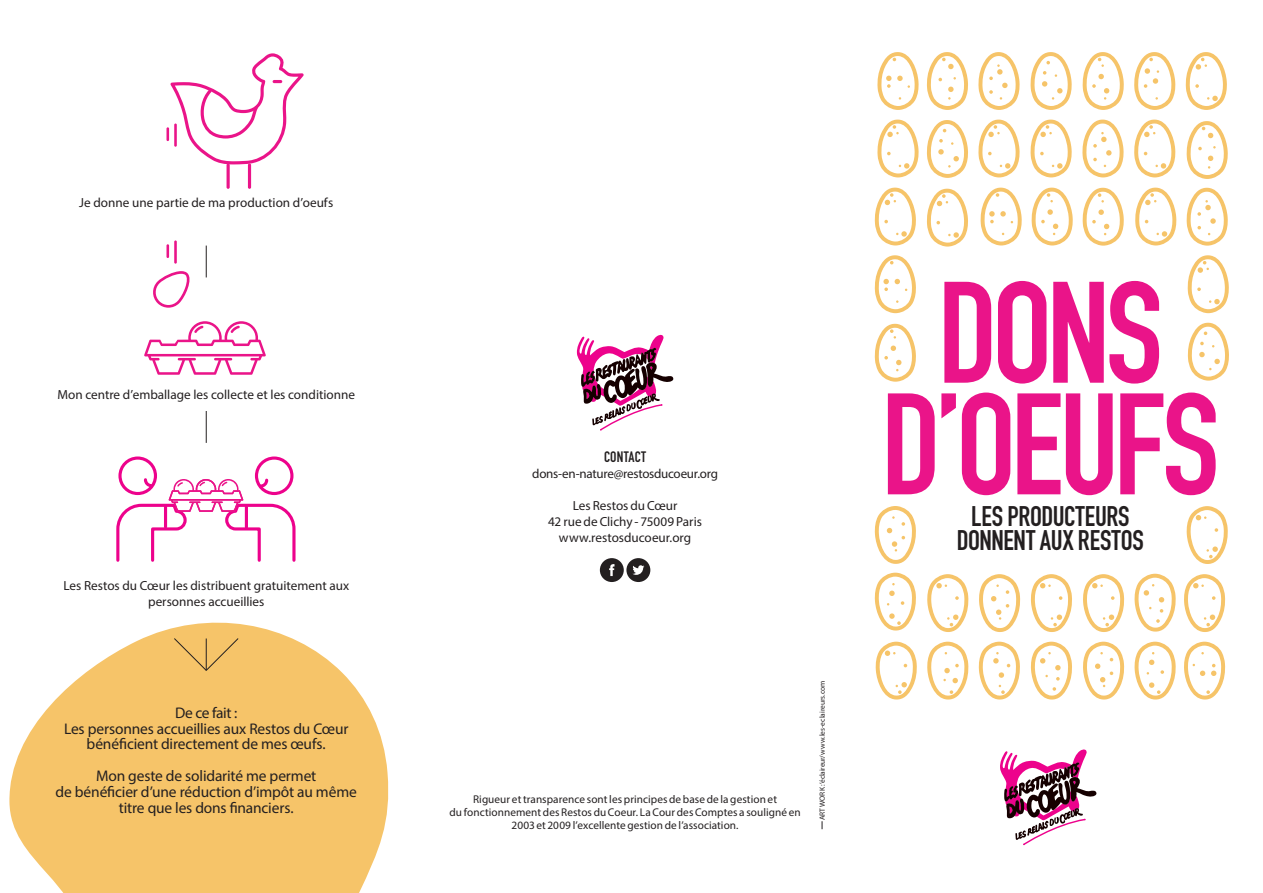
<style>
.page{position:relative;width:1263px;height:893px;background:#fff}
.page>*{position:absolute;margin:0;border:0;box-sizing:border-box;transform-origin:0 0}
.t1{font:141.75px/111.6px "DIN Engschrift";letter-spacing:-.04em;color:#ea1489;text-align:center}
.t2{font:27.9px/23.9px "DIN Engschrift";letter-spacing:-.01em;color:#231f20;text-align:center}
.t3{font:15.45px/15.9px "Myriad Pro";letter-spacing:-.01em;color:#231f20;text-align:center}
._04___LABEUR__Fer_Dr{font:14.85px "DIN Engschrift";letter-spacing:.01em;color:#231f20}
._04___LABEUR__Fer_Dr-2{font:13.2px/15.9px "Myriad Pro";color:#231f20;text-align:center}
._04___LABEUR__Fer_Dr-3{font:13.05px "Myriad Pro";letter-spacing:-.02em;color:#231f20}
._04___LABEUR__Fer_Dr-4{font:11.25px/13.4px "Myriad Pro";letter-spacing:.005em;color:#231f20;text-align:center}
.LABEUR__Fer_Gauche{font:7.5px "Myriad Pro";letter-spacing:-.005em;color:#231f20}
</style>
<div class="page">
<svg style="left:9px;top:622px;width:380px;height:271px;fill:#f6c469"></svg>
<hr style="left:206px;top:246px;width:1px;height:31px;background:#231f20">
<hr style="left:206px;top:411px;width:1px;height:32px;background:#231f20">
<svg style="left:174px;top:638px;width:65px;height:33px;background:#eaba64"></svg>
<svg style="left:577px;top:335px;width:96px;height:96px"></svg>
<svg style="left:1000px;top:749px;width:96px;height:96px"></svg>
<div style="left:600px;top:558px;width:24px;height:24px;background:#231f20;border-radius:50%"></div>
<svg style="left:609px;top:564px;width:5px;height:12px"></svg>
<div style="left:626px;top:558px;width:24px;height:24px;background:#231f20;border-radius:50%"></div>
<svg style="left:632px;top:565px;width:12px;height:10px"></svg>
<svg style="left:153px;top:271px;width:37px;height:37px"></svg>
<hr style="left:174px;top:240px;width:3px;height:24px;background:#ea1489">
<hr style="left:166px;top:244px;width:3px;height:14px;background:#ea1489">
<svg style="left:144px;top:321px;width:122px;height:54px"></svg>
<hr style="left:227px;top:163px;width:3px;height:26px;background:#ea1489;border-radius:2px">
<hr style="left:248px;top:163px;width:3px;height:26px;background:#ea1489;border-radius:2px">
<svg style="left:170px;top:53px;width:134px;height:111px"></svg>
<hr style="left:174px;top:124px;width:3px;height:23px;background:#ea1489">
<hr style="left:166px;top:127px;width:3px;height:14px;background:#ea1489">
<svg style="left:877px;top:52px;width:42px;height:58px"></svg>
<svg style="left:1184px;top:642px;width:41px;height:57px"></svg>
<svg style="left:980px;top:188px;width:42px;height:57px"></svg>
<svg style="left:874px;top:255px;width:42px;height:58px"></svg>
<svg style="left:1082px;top:52px;width:42px;height:58px"></svg>
<svg style="left:978px;top:642px;width:42px;height:57px"></svg>
<svg style="left:1031px;top:188px;width:42px;height:57px"></svg>
<svg style="left:1082px;top:188px;width:42px;height:58px"></svg>
<svg style="left:874px;top:324px;width:42px;height:58px"></svg>
<svg style="left:927px;top:52px;width:41px;height:58px"></svg>
<svg style="left:1134px;top:642px;width:42px;height:57px"></svg>
<svg style="left:1186px;top:121px;width:42px;height:58px"></svg>
<svg style="left:874px;top:573px;width:42px;height:57px"></svg>
<svg style="left:978px;top:120px;width:42px;height:57px"></svg>
<svg style="left:1083px;top:574px;width:41px;height:58px"></svg>
<svg style="left:1187px;top:255px;width:42px;height:58px"></svg>
<svg style="left:978px;top:52px;width:42px;height:58px"></svg>
<svg style="left:1083px;top:642px;width:41px;height:57px"></svg>
<svg style="left:1186px;top:188px;width:42px;height:58px"></svg>
<svg style="left:874px;top:506px;width:42px;height:58px"></svg>
<svg style="left:1082px;top:120px;width:42px;height:57px"></svg>
<svg style="left:979px;top:574px;width:41px;height:58px"></svg>
<svg style="left:1030px;top:120px;width:42px;height:57px"></svg>
<svg style="left:1030px;top:574px;width:42px;height:58px"></svg>
<svg style="left:1030px;top:52px;width:42px;height:58px"></svg>
<svg style="left:1030px;top:642px;width:42px;height:57px"></svg>
<svg style="left:1187px;top:323px;width:42px;height:58px"></svg>
<svg style="left:927px;top:120px;width:41px;height:58px"></svg>
<svg style="left:1134px;top:574px;width:42px;height:58px"></svg>
<svg style="left:1134px;top:120px;width:42px;height:57px"></svg>
<svg style="left:927px;top:574px;width:42px;height:58px"></svg>
<svg style="left:1134px;top:52px;width:42px;height:58px"></svg>
<svg style="left:927px;top:642px;width:42px;height:57px"></svg>
<svg style="left:1185px;top:52px;width:42px;height:58px"></svg>
<svg style="left:875px;top:642px;width:42px;height:57px"></svg>
<svg style="left:927px;top:189px;width:41px;height:58px"></svg>
<svg style="left:1135px;top:188px;width:42px;height:57px"></svg>
<svg style="left:877px;top:120px;width:42px;height:57px"></svg>
<svg style="left:1184px;top:574px;width:41px;height:58px"></svg>
<svg style="left:874px;top:188px;width:42px;height:57px"></svg>
<svg style="left:1186px;top:506px;width:42px;height:58px"></svg>
<div style="left:118px;top:456px;width:39px;height:39px;border:3px solid #ed028c;border-radius:50%"></div>
<div style="left:255px;top:456px;width:38px;height:39px;border:3px solid #ed028c;border-radius:50%"></div>
<svg style="left:116px;top:477px;width:180px;height:85px"></svg>
<p class="_04___LABEUR__Fer_Dr-2" style="left:79px;top:195px;width:255px">Je donne une partie de ma production d’oeufs</p>
<p class="_04___LABEUR__Fer_Dr-2" style="left:57px;top:386px;width:299px">Mon centre d’emballage les collecte et les conditionne</p>
<p class="_04___LABEUR__Fer_Dr-2" style="left:63px;top:577px;width:287px">Les Restos du Cœur les distribuent gratuitement aux personnes accueillies</p>
<p class="t3" style="left:64px;top:704px;width:286px">De ce fait :<br>Les personnes accueillies aux Restos du Cœur bénéficient directement de mes œufs.</p>
<p class="t3" style="left:56px;top:768px;width:303px">Mon geste de solidarité me permet<br>de bénéficier d’une réduction d’impôt au même titre que les dons financiers.</p>
<p class="_04___LABEUR__Fer_Dr" style="left:604px;top:448px;width:43px">CONTACT</p>
<p class="_04___LABEUR__Fer_Dr-3" style="left:532px;top:466px;width:187px">dons-en-nature@restosducoeur.org</p>
<p class="_04___LABEUR__Fer_Dr-2" style="left:548px;top:498px;width:155px">Les Restos du Cœur<br>42 rue de Clichy - 75009 Paris</p>
<p class="_04___LABEUR__Fer_Dr-2" style="left:559px;top:530px;width:134px">www.restosducoeur.org</p>
<p class="_04___LABEUR__Fer_Dr-4" style="left:449px;top:792px;width:353px">Rigueur et transparence sont les principes de base de la gestion et<br>du fonctionnement des Restos du Coeur. La Cour des Comptes a souligné en<br>2003 et 2009 l’excellente gestion de l’association.</p>
<p class="LABEUR__Fer_Gauche" style="left:818px;top:820px;width:141px;rotate:-90deg">ARTWORK : ’éclaireur/www.les-eclaireurs.com</p>
<p class="t1" style="left:881px;top:278px;width:340px">DONS<br>D’OEUFS</p>
<p class="t2" style="left:957px;top:505px;width:189px">LES PRODUCTEURS<br>DONNENT AUX RESTOS</p>
</div>
